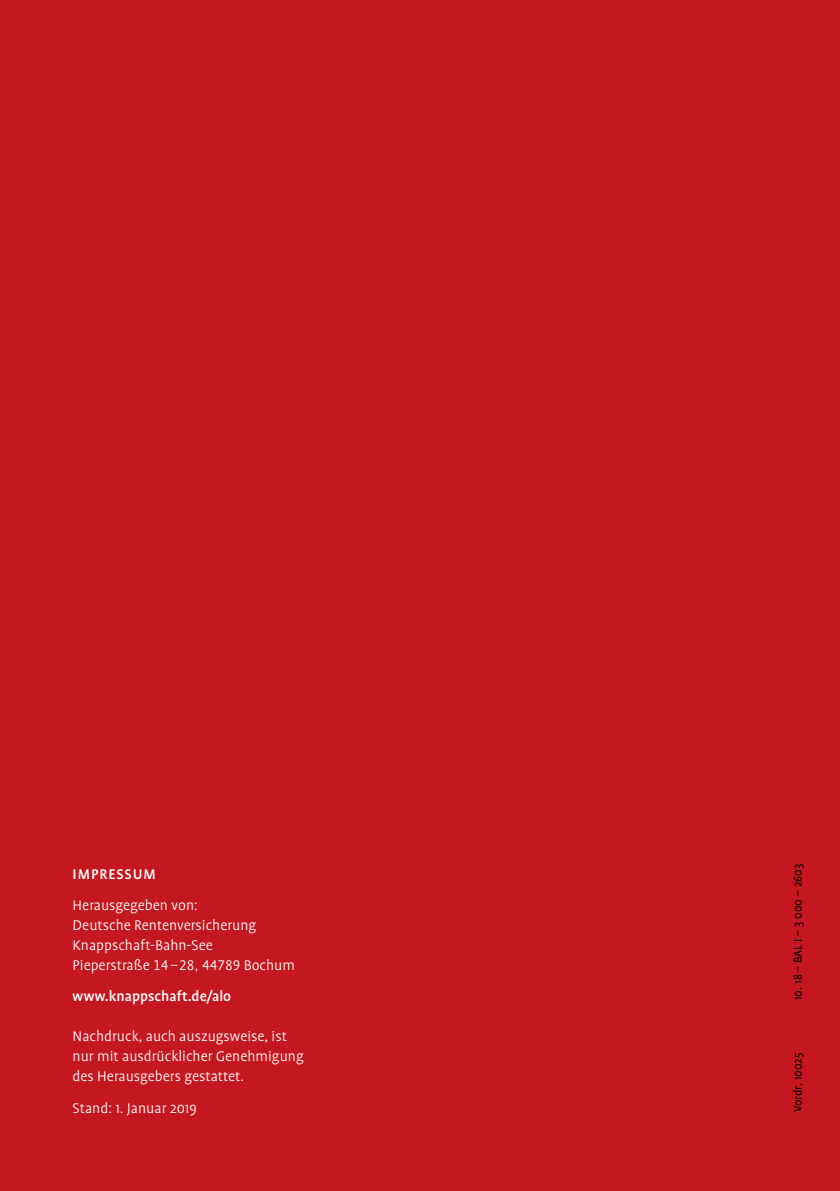
<style>
.page{position:relative;width:840px;height:1191px;background:#fff}
.page>*{position:absolute;margin:0;border:0;box-sizing:border-box;transform-origin:0 0}
.t1{font:300 16px/20px "Profile";color:#fff}
.t2{font:500 16px "Profile";color:#fff}
.t3{font:500 16px "Profile";letter-spacing:.06em;color:#fff}
.t4{font:13px "Profile";color:#000}
.s1{font-family:"Profile NO"}
</style>
<div class="page">
<div style="left:0;top:0;width:839px;height:1191px;background:#c5171f"></div>
<p class="t3" style="left:73px;top:865px;width:85px">IMPRESSUM</p>
<p class="t1" style="left:73px;top:895px;width:224px">Herausgegeben von:<br>Deutsche Rentenversicherung<br>Knappschaft-Bahn-See<br>Pieperstraße <span class="s1">14–28, 44789</span> Bochum</p>
<p class="t2" style="left:73px;top:988px;width:160px">www.knappschaft.de/alo</p>
<p class="t1" style="left:73px;top:1026px;width:232px">Nachdruck, auch auszugsweise, ist nur mit ausdrücklicher Genehmigung des Herausgebers gestattet.</p>
<p class="t1" style="left:73px;top:1098px;width:126px">Stand: 1. Januar 2019</p>
<p class="t4" style="left:790px;top:1000px;width:138px;rotate:-90deg">10. 18 – BAL I – 3 000 – 2603</p>
<p class="t4" style="left:790px;top:1112px;width:62px;rotate:-90deg">Vordr. 10025</p>
</div>
